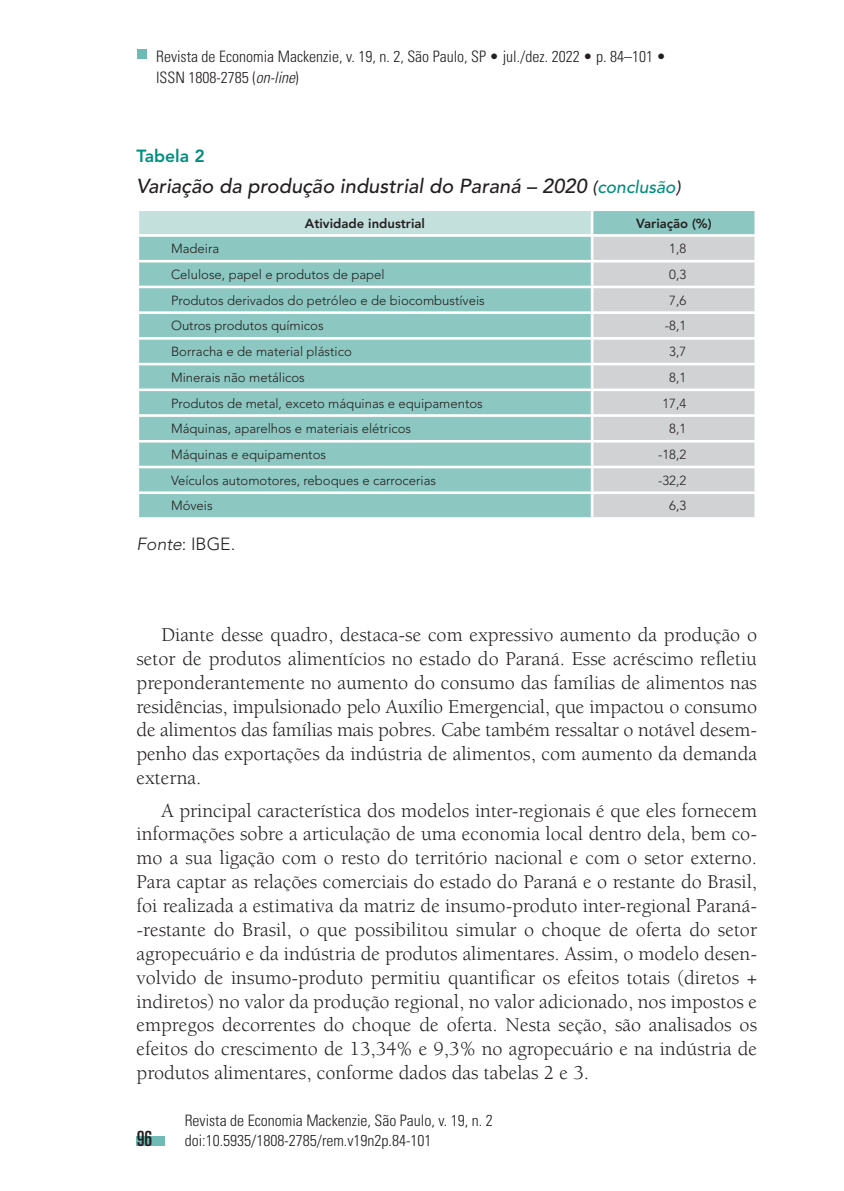
<style>
.page{position:relative;width:844px;height:1191px;background:#fff}
.page>*{position:absolute;margin:0;border:0;box-sizing:border-box;transform-origin:0 0}
.t1{font:ultra-condensed 21px "Univers";color:#231f20}
.t2{font:20.12px/23.8px "Berkeley";color:#231f20;text-align:justify}
.t3{font:italic 500 20.12px "Avenir";color:#231f20}
.t4{font:300 17.5px "Avenir";color:#231f20}
.t5{font:800 17.5px "Avenir";color:#008e7f}
.t6{font:300 condensed 15.75px/21px "Univers";color:#231f20}
.t7{font:300 13.12px "Avenir";color:#231f20}
.t8{font:800 13.12px "Avenir";color:#231f20}
.s1{font-style:italic}
.s2{font-size:17.5px}
.s3{font-size:17.5px;color:#008e7f}
</style>
<div class="page">
<div style="left:137px;top:1136px;width:28px;height:9px;background:#6fbab4"></div>
<div style="left:137px;top:50px;width:9px;height:9px;background:#6fbab4"></div>
<svg style="left:139px;top:211px;width:615px;height:306px;background:#91c9c3"></svg>
<div style="left:593px;top:237px;width:161px;height:280px;background:#d1d2d4"></div>
<hr style="left:590px;top:211px;width:3px;height:23px;background:#fff">
<hr style="left:136px;top:234px;width:456px;height:3px;background:#fff">
<hr style="left:592px;top:234px;width:164px;height:3px;background:#fff">
<hr style="left:590px;top:237px;width:3px;height:23px;background:#fff">
<hr style="left:136px;top:260px;width:456px;height:2px;background:#fff">
<hr style="left:592px;top:260px;width:164px;height:2px;background:#fff">
<hr style="left:590px;top:262px;width:3px;height:23px;background:#fff">
<hr style="left:136px;top:285px;width:456px;height:3px;background:#fff">
<hr style="left:592px;top:285px;width:164px;height:3px;background:#fff">
<hr style="left:590px;top:288px;width:3px;height:23px;background:#fff">
<hr style="left:136px;top:311px;width:456px;height:3px;background:#fff">
<hr style="left:592px;top:311px;width:164px;height:3px;background:#fff">
<hr style="left:590px;top:314px;width:3px;height:23px;background:#fff">
<hr style="left:136px;top:337px;width:456px;height:3px;background:#fff">
<hr style="left:592px;top:337px;width:164px;height:3px;background:#fff">
<hr style="left:590px;top:340px;width:3px;height:23px;background:#fff">
<hr style="left:136px;top:363px;width:456px;height:2px;background:#fff">
<hr style="left:592px;top:363px;width:164px;height:2px;background:#fff">
<hr style="left:590px;top:365px;width:3px;height:23px;background:#fff">
<hr style="left:136px;top:388px;width:456px;height:3px;background:#fff">
<hr style="left:592px;top:388px;width:164px;height:3px;background:#fff">
<hr style="left:590px;top:391px;width:3px;height:23px;background:#fff">
<hr style="left:136px;top:414px;width:456px;height:3px;background:#fff">
<hr style="left:592px;top:414px;width:164px;height:3px;background:#fff">
<hr style="left:590px;top:417px;width:3px;height:23px;background:#fff">
<hr style="left:136px;top:440px;width:456px;height:2px;background:#fff">
<hr style="left:592px;top:440px;width:164px;height:2px;background:#fff">
<hr style="left:590px;top:442px;width:3px;height:24px;background:#fff">
<hr style="left:136px;top:466px;width:456px;height:2px;background:#fff">
<hr style="left:592px;top:466px;width:164px;height:2px;background:#fff">
<hr style="left:590px;top:468px;width:3px;height:23px;background:#fff">
<hr style="left:136px;top:491px;width:456px;height:3px;background:#fff">
<hr style="left:592px;top:491px;width:164px;height:3px;background:#fff">
<hr style="left:590px;top:494px;width:3px;height:23px;background:#fff">
<p class="t6" style="left:156px;top:46px;width:511px">Revista de Economia Mackenzie, v. 19, n. 2, São Paulo, SP • jul./dez. 2022 • p. 84–101 •<br>ISSN 1808-2785 (<span class="s1">on-line</span>)</p>
<p class="t5" style="left:136px;top:146px;width:70px">Tabela 2</p>
<p class="t3" style="left:136px;top:174px;width:545px">Variação da produção industrial do Paraná – 2020 <span class="s2">(</span><span class="s3">conclusão</span><span class="s2">)</span></p>
<p class="t8" style="left:305px;top:215px;width:121px">Atividade industrial</p>
<p class="t8" style="left:636px;top:215px;width:77px">Variação (%)</p>
<p class="t7" style="left:171px;top:241px;width:50px">Madeira</p>
<p class="t7" style="left:669px;top:241px;width:19px">1,8</p>
<p class="t7" style="left:171px;top:267px;width:215px">Celulose, papel e produtos de papel</p>
<p class="t7" style="left:669px;top:267px;width:19px">0,3</p>
<p class="t7" style="left:171px;top:292px;width:315px">Produtos derivados do petróleo e de biocombustíveis</p>
<p class="t7" style="left:669px;top:292px;width:19px">7,6</p>
<p class="t7" style="left:171px;top:318px;width:154px">Outros produtos químicos</p>
<p class="t7" style="left:664px;top:318px;width:23px">-8,1</p>
<p class="t7" style="left:171px;top:344px;width:182px">Borracha e de material plástico</p>
<p class="t7" style="left:669px;top:344px;width:19px">3,7</p>
<p class="t7" style="left:171px;top:369px;width:135px">Minerais não metálicos</p>
<p class="t7" style="left:669px;top:369px;width:19px">8,1</p>
<p class="t7" style="left:171px;top:395px;width:313px">Produtos de metal, exceto máquinas e equipamentos</p>
<p class="t7" style="left:662px;top:395px;width:25px">17,4</p>
<p class="t7" style="left:171px;top:421px;width:241px">Máquinas, aparelhos e materiais elétricos</p>
<p class="t7" style="left:669px;top:421px;width:19px">8,1</p>
<p class="t7" style="left:171px;top:447px;width:156px">Máquinas e equipamentos</p>
<p class="t7" style="left:657px;top:447px;width:30px">-18,2</p>
<p class="t7" style="left:171px;top:472px;width:266px">Veículos automotores, reboques e carrocerias</p>
<p class="t7" style="left:657px;top:472px;width:30px">-32,2</p>
<p class="t7" style="left:171px;top:498px;width:43px">Móveis</p>
<p class="t7" style="left:669px;top:498px;width:19px">6,3</p>
<p class="t4" style="left:136px;top:534px;width:100px"><span class="s1">Fonte</span>: IBGE.</p>
<p class="t2" style="left:136px;top:623px;width:622px;text-indent:25px">Diante desse quadro, destaca-se com expressivo aumento da produção o setor de produtos alimentícios no estado do Paraná. Esse acréscimo refletiu preponderantemente no aumento do consumo das famílias de alimentos nas residências, impulsionado pelo Auxílio Emergencial, que impactou o consumo de alimentos das famílias mais pobres. Cabe também ressaltar o notável desem&shy;penho das exportações da indústria de alimentos, com aumento da demanda externa.</p>
<p class="t2" style="left:136px;top:798px;width:622px;text-indent:25px">A principal característica dos modelos inter-regionais é que eles fornecem informações sobre a articulação de uma economia local dentro dela, bem co&shy;mo a sua ligação com o resto do território nacional e com o setor externo.<br>Para captar as relações comerciais do estado do Paraná e o restante do Brasil, foi realizada a estimativa da matriz de insumo-produto inter-regional Paraná--restante do Brasil, o que possibilitou simular o choque de oferta do setor agropecuário e da indústria de produtos alimentares. Assim, o modelo desen&shy;volvido de insumo-produto permitiu quantificar os efeitos totais (diretos + indiretos) no valor da produção regional, no valor adicionado, nos impostos e empregos decorrentes do choque de oferta. Nesta seção, são analisados os efeitos do crescimento de 13,34% e 9,3% no agropecuário e na indústria de produtos alimentares, conforme dados das tabelas 2 e 3.</p>
<p class="t1" style="left:137px;top:1126px;width:17px">96</p>
<p class="t6" style="left:185px;top:1110px;width:309px;line-height:20.1px">Revista de Economia Mackenzie, São Paulo, v. 19, n. 2 doi:10.5935/1808-2785/rem.v19n2p.84-101</p>
</div>
